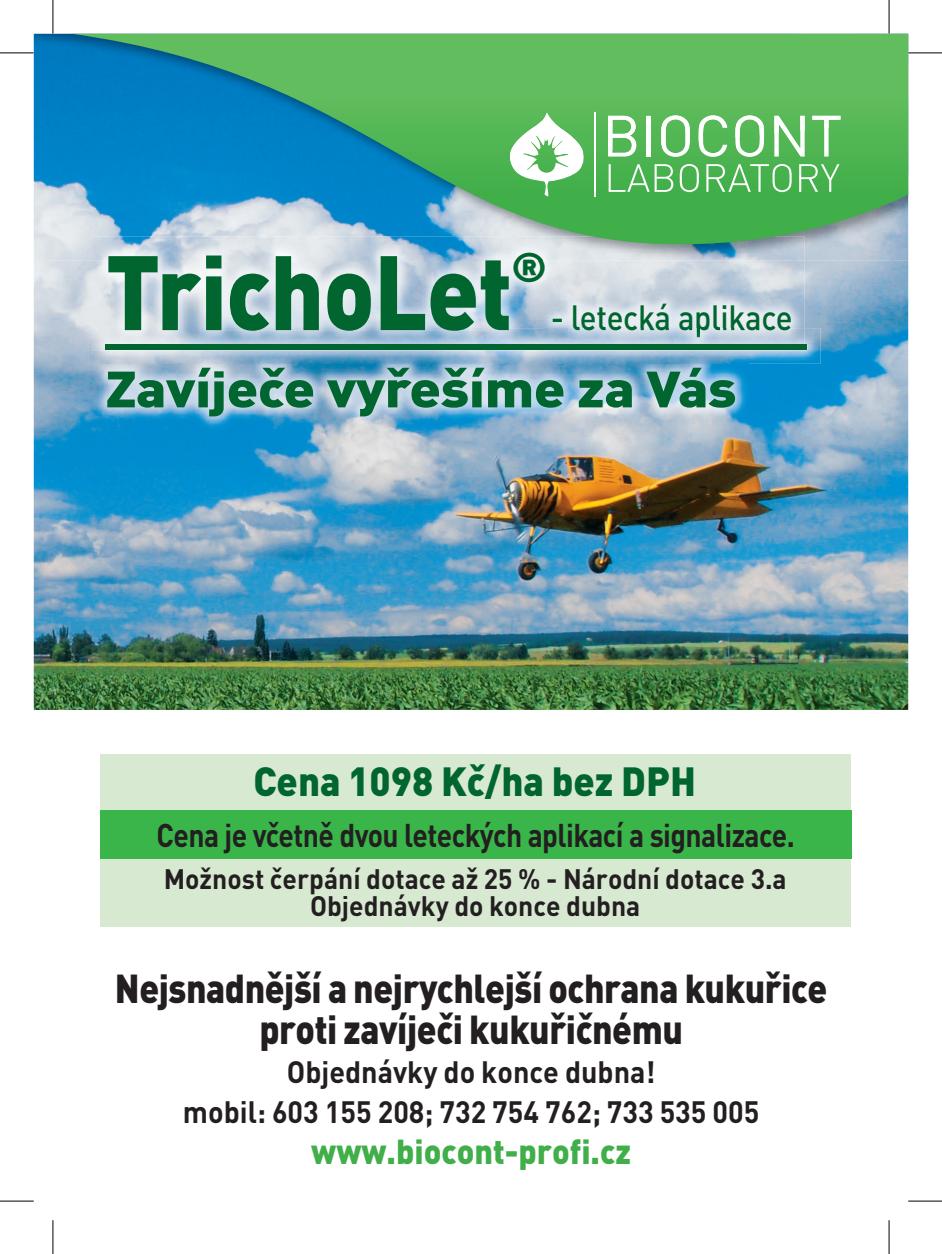
<style>
.page{position:relative;width:942px;height:1254px;background:#fff}
.page>*{position:absolute;margin:0;border:0;box-sizing:border-box;transform-origin:0 0}
.t1{font:900 103.95px "DIN Pro";letter-spacing:-.01em;color:#00652e;scale:.9 1}
.t2{font:900 50.18px "DIN Pro";letter-spacing:-.01em;color:#00652e;scale:1.13 1}
.t3{font:900 40.5px "DIN Pro";color:#00652e;scale:1.06 1}
.t4{font:900 40.27px "DIN Pro";color:#00652e;scale:.95 1}
.t5{font:900 39.82px/41.6px "DIN Pro";letter-spacing:-.015em;color:#231f20;text-align:center;scale:.89 1}
.t6{font:500 34.65px "DIN Pro";letter-spacing:-.01em;color:#00652e;scale:.9 1}
.t7{font:900 34.2px "DIN Pro";color:#40ae49;scale:.94 1}
.t8{font:700 32.4px "DIN Pro";letter-spacing:-.02em;color:#231f20;scale:.87 1}
.t9{font:700 30.6px/39.1px "DIN Pro";color:#231f20;text-align:center;scale:.94 1}
.t10{font:700 27.9px/27.2px "DIN Pro";color:#231f20;text-align:center;scale:.95 1}
</style>
<div class="page">
<img style="left:34px;top:34px;width:874px;height:676px">
<img style="left:92px;top:247px;width:712px;height:81px">
<img style="left:108px;top:260px;width:400px;height:68px">
<img style="left:513px;top:260px;width:31px;height:22px">
<img style="left:543px;top:304px;width:247px;height:24px">
<img style="left:89px;top:328px;width:731px;height:36px">
<img style="left:108px;top:328px;width:400px;height:3px">
<img style="left:543px;top:328px;width:247px;height:9px">
<div style="left:106px;top:345px;width:701px;height:5px;background:#00652e"></div>
<img style="left:91px;top:352px;width:657px;height:78px">
<div style="left:100px;top:754px;width:750px;height:173px;background:#d8e9d2"></div>
<div style="left:100px;top:811px;width:751px;height:48px;background:#3ab54a"></div>
<img style="left:108px;top:255px;width:400px;height:5px">
<img style="left:513px;top:253px;width:31px;height:7px">
<svg style="left:71px;top:34px;width:837px;height:213px;background:#4baa88"></svg>
<hr style="left:594px;top:112px;width:1px;height:85px;background:#fff">
<hr style="left:646px;top:116px;width:4px;height:41px;background:#fff">
<svg style="left:608px;top:164px;width:65px;height:28px;background:#6ec274"></svg>
<svg style="left:679px;top:164px;width:19px;height:28px"></svg>
<svg style="left:706px;top:164px;width:85px;height:28px;background:#6ec174"></svg>
<svg style="left:799px;top:164px;width:40px;height:28px"></svg>
<svg style="left:698px;top:115px;width:29px;height:42px"></svg>
<svg style="left:735px;top:115px;width:28px;height:42px"></svg>
<svg style="left:812px;top:116px;width:28px;height:41px"></svg>
<svg style="left:774px;top:116px;width:30px;height:41px"></svg>
<svg style="left:800px;top:116px;width:4px;height:15px"></svg>
<svg style="left:510px;top:113px;width:74px;height:83px"></svg>
<svg style="left:608px;top:116px;width:28px;height:41px"></svg>
<svg style="left:661px;top:115px;width:28px;height:42px"></svg>
<hr style="left:0;top:53px;width:34px;height:1px;background:#000">
<hr style="left:908px;top:53px;width:33px;height:1px;background:#000">
<hr style="left:0;top:1201px;width:34px;height:1px;background:#000">
<hr style="left:908px;top:1201px;width:33px;height:1px;background:#000">
<hr style="left:53px;top:0;width:1px;height:34px;background:#000">
<hr style="left:53px;top:1220px;width:1px;height:34px;background:#000">
<hr style="left:888px;top:0;width:1px;height:34px;background:#000">
<hr style="left:888px;top:1220px;width:1px;height:34px;background:#000">
<h1 class="t1" style="left:106px;top:203px;width:453px">TrichoLet</h1>
<p class="t3" style="left:511px;top:232px;width:35px">®</p>
<p class="t6" style="left:550px;top:289px;width:270px">- letecká aplikace</p>
<p class="t2" style="left:106px;top:346px;width:560px">Zavíječe vyřešíme za Vás</p>
<p class="t4" style="left:253px;top:746px;width:467px">Cena 1098 Kč/ha bez DPH</p>
<p class="t8" style="left:156px;top:808px;width:734px">Cena je včetně dvou leteckých aplikací a signalizace.</p>
<p class="t10" style="left:164px;top:862px;width:657px">Možnost čerpání dotace až 25 % - Národní dotace 3.a<br>Objednávky do konce dubna</p>
<p class="t5" style="left:115px;top:962px;width:802px">Nejsnadnější a nejrychlejší ochrana kukuřice proti zavíječi kukuřičnému</p>
<p class="t9" style="left:183px;top:1049px;width:614px">Objednávky do konce dubna!<br>mobil: 603 155 208; 732 754 762; 733 535 005</p>
<p class="t7" style="left:311px;top:1122px;width:342px">www.biocont-profi.cz</p>
</div>
